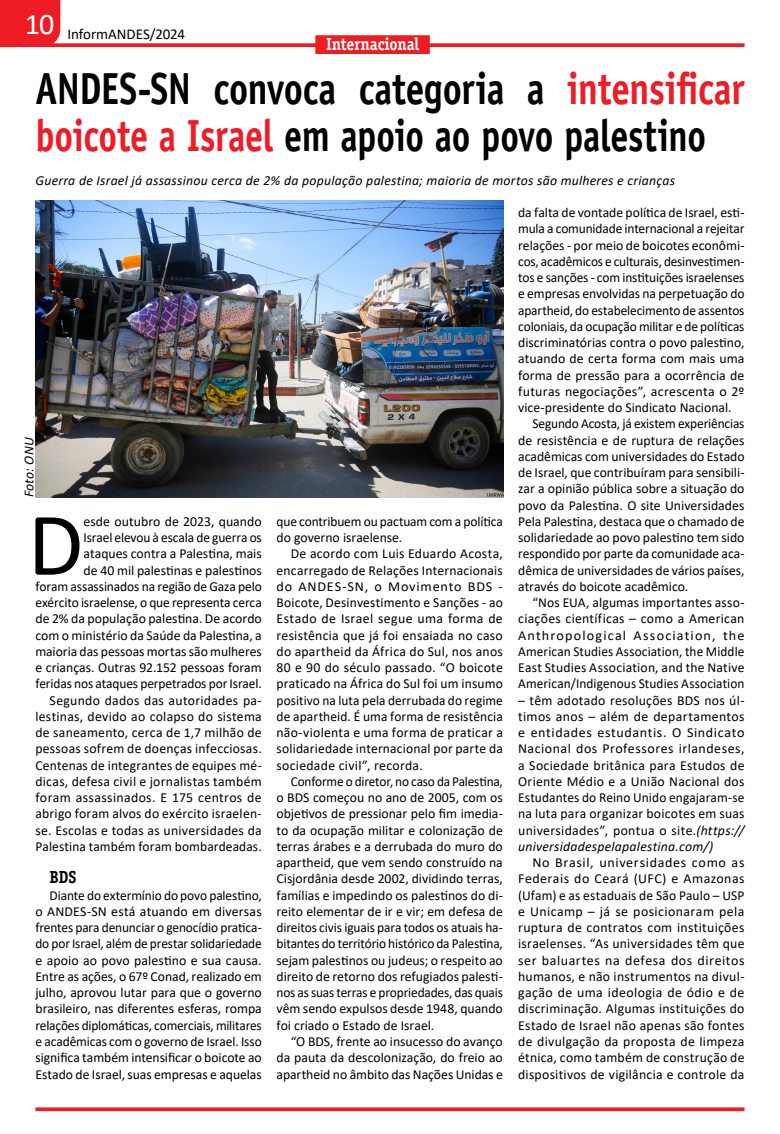
<style>
.page{position:relative;width:780px;height:1134px;background:#fff}
.page>*{position:absolute;margin:0;border:0;box-sizing:border-box;transform-origin:0 0}
.MATERIA{font:90.5px "Calibri";color:#000001}
.TITULO_36{font:700 45px/47.5px "Officina Sans Std";letter-spacing:-.01em;color:#000001;scale:.82 1}
.t1{font:30px "Calibri";color:#fff}
.EDITORIA{font:700 17.5px "Officina Serif Std";letter-spacing:-.01em;color:#fff;scale:.9 1}
.MATERIA-2{font:700 17.5px "Officina Serif Std";color:#000001;scale:.9 1}
.t2{font:15px "Calibri";letter-spacing:-.01em;color:#000001}
.MATERIA-3{font:13.75px/16.2px "Calibri";color:#000001;text-align:justify}
.MATERIA-4{font:italic 13.75px "Calibri";letter-spacing:.015em;color:#000001}
.s1{color:#ee1c27}
.s2{font-style:italic}
</style>
<div class="page">
<svg style="left:35px;top:1107px;width:709px;height:4px;background:#ef343a"></svg>
<svg style="left:60px;top:43px;width:684px;height:4px;background:#ef2c34"></svg>
<div style="left:0;top:0;width:60px;height:47px;background:#ee1c25"></div>
<div style="left:315px;top:35px;width:115px;height:19px;background:#ee1d23"></div>
<img style="left:35px;top:201px;width:468px;height:296px">
<p class="t1" style="left:25px;top:4px;width:31px">10</p>
<p class="t2" style="left:67px;top:24px;width:119px">InformANDES/2024</p>
<p class="TITULO_36" style="left:35px;top:64px;width:866px">ANDES-SN convoca categoria a <span class="s1">intensificar boicote a Israel</span> em apoio ao povo palestino</p>
<p class="EDITORIA" style="left:326px;top:34px;width:105px">Internacional</p>
<p class="MATERIA-4" style="left:35px;top:171px;width:641px">Guerra de Israel já assassinou cerca de 2% da população palestina; maioria de mortos são mulheres e crianças</p>
<p class="MATERIA-4" style="left:19px;top:497px;width:61px;rotate:-90deg">Foto: ONU</p>
<p class="MATERIA-3" style="left:35px;top:513px;width:228px;text-align:right">esde outubro de 2023, quando<br>Israel elevou à escala de guerra os<br>ataques contra a Palestina, mais<br>de 40 mil palestinas e palestinos<br>foram assassinados na região de Gaza pelo exército israelense, o que representa cerca de 2% da população palestina. De acordo com o ministério da Saúde da Palestina, a maioria das pessoas mortas são mulheres e crianças. Outras 92.152 pessoas foram feridas nos ataques perpetrados por Israel.</p>
<p class="MATERIA-3" style="left:35px;top:692px;width:228px;text-indent:14px">Segundo dados das autoridades pa&shy;lestinas, devido ao colapso do sistema de saneamento, cerca de 1,7 milhão de pessoas sofrem de doenças infecciosas.<br>Centenas de integrantes de equipes mé&shy;dicas, defesa civil e jornalistas também foram assassinados. E 175 centros de abrigo foram alvos do exército israelen&shy;se. Escolas e todas as universidades da Palestina também foram bombardeadas.</p>
<p class="MATERIA-2" style="left:50px;top:866px;width:31px">BDS</p>
<p class="MATERIA-3" style="left:35px;top:887px;width:228px;text-indent:14px">Diante do extermínio do povo palestino, o ANDES-SN está atuando em diversas frentes para denunciar o genocídio pratica&shy;do por Israel, além de prestar solidariedade e apoio ao povo palestino e sua causa.<br>Entre as ações, o 67º Conad, realizado em julho, aprovou lutar para que o governo brasileiro, nas diferentes esferas, rompa relações diplomáticas, comerciais, militares e acadêmicas com o governo de Israel. Isso significa também intensificar o boicote ao Estado de Israel, suas empresas e aquelas</p>
<p class="MATERIA" style="left:28px;top:482px;width:57px">D</p>
<p class="MATERIA-3" style="left:276px;top:513px;width:228px">que contribuem ou pactuam com a política do governo israelense.</p>
<p class="MATERIA-3" style="left:276px;top:545px;width:228px;text-indent:14px">De acordo com Luis Eduardo Acosta, encarregado de Relações Internacionais do ANDES-SN, o Movimento BDS - Boicote, Desinvestimento e Sanções - ao Estado de Israel segue uma forma de resistência que já foi ensaiada no caso do apartheid da África do Sul, nos anos 80 e 90 do século passado. “O boicote praticado na África do Sul foi um insumo positivo na luta pela derrubada do regime de apartheid. É uma forma de resistência não-violenta e uma forma de praticar a solidariedade internacional por parte da sociedade civil”, recorda.</p>
<p class="MATERIA-3" style="left:276px;top:773px;width:228px;text-indent:14px">Conforme o diretor, no caso da Palestina, o BDS começou no ano de 2005, com os objetivos de pressionar pelo fim imedia&shy;to da ocupação militar e colonização de terras árabes e a derrubada do muro do apartheid, que vem sendo construído na Cisjordânia desde 2002, dividindo terras, famílias e impedindo os palestinos do di&shy;reito elementar de ir e vir; em defesa de direitos civis iguais para todos os atuais ha&shy;bitantes do território histórico da Palestina, sejam palestinos ou judeus; o respeito ao direito de retorno dos refugiados palesti&shy;nos as suas terras e propriedades, das quais vêm sendo expulsos desde 1948, quando foi criado o Estado de Israel.</p>
<p class="MATERIA-3" style="left:276px;top:1033px;width:228px;text-indent:14px">“O BDS, frente ao insucesso do avanço da pauta da descolonização, do freio ao apartheid no âmbito das Nações Unidas e</p>
<p class="MATERIA-3" style="left:518px;top:204px;width:228px">da falta de vontade política de Israel, esti&shy;mula a comunidade internacional a rejeitar relações - por meio de boicotes econômi&shy;cos, acadêmicos e culturais, desinvestimen&shy;tos e sanções - com instituições israelenses e empresas envolvidas na perpetuação do apartheid, do estabelecimento de assentos coloniais, da ocupação militar e de políticas discriminatórias contra o povo palestino, atuando de certa forma com mais uma forma de pressão para a ocorrência de futuras negociações”, acrescenta o 2º vice-presidente do Sindicato Nacional.</p>
<p class="MATERIA-3" style="left:518px;top:415px;width:228px;text-indent:14px">Segundo Acosta, já existem experiências de resistência e de ruptura de relações acadêmicas com universidades do Estado de Israel, que contribuíram para sensibili&shy;zar a opinião pública sobre a situação do povo da Palestina. O site Universidades Pela Palestina, destaca que o chamado de solidariedade ao povo palestino tem sido respondido por parte da comunidade aca&shy;dêmica de universidades de vários países, através do boicote acadêmico.</p>
<p class="MATERIA-3" style="left:518px;top:594px;width:228px;text-indent:14px">“Nos EUA, algumas importantes asso&shy;ciações científicas – como a American Anthropological Association, the American Studies Association, the Middle East Studies Association, and the Native American/Indigenous Studies Association</p>
<p class="MATERIA-3" style="left:518px;top:692px;width:228px">– têm adotado resoluções BDS nos úl&shy;timos anos – além de departamentos e entidades estudantis. O Sindicato Nacional dos Professores irlandeses, a Sociedade britânica para Estudos de Oriente Médio e a União Nacional dos Estudantes do Reino Unido engajaram-se na luta para organizar boicotes em suas universidades”, pontua o site.<span class="s2">(https:// universidadespelapalestina.com/)</span></p>
<p class="MATERIA-3" style="left:518px;top:854px;width:228px;text-indent:14px">No Brasil, universidades como as Federais do Ceará (UFC) e Amazonas (Ufam) e as estaduais de São Paulo – USP e Unicamp – já se posicionaram pela ruptura de contratos com instituições israelenses. “As universidades têm que ser baluartes na defesa dos direitos humanos, e não instrumentos na divul&shy;gação de uma ideologia de ódio e de discriminação. Algumas instituições do Estado de Israel não apenas são fontes de divulgação da proposta de limpeza étnica, como também de construção de dispositivos de vigilância e controle da</p>
</div>
